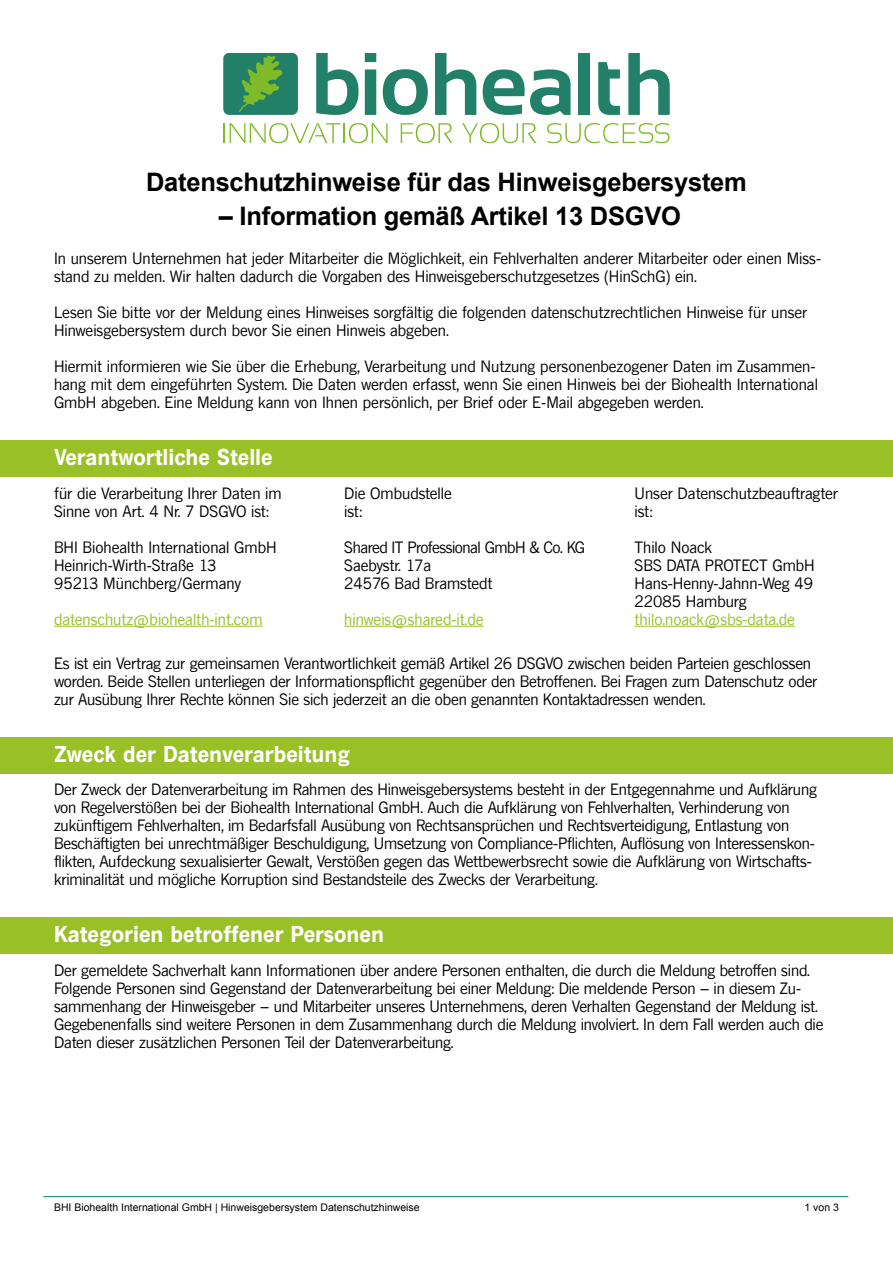
<style>
.page{position:relative;width:893px;height:1263px;background:#fff}
.page>*{position:absolute;margin:0;border:0;box-sizing:border-box;transform-origin:0 0}
.t1{font:700 25.5px "Arial";letter-spacing:-.01em;color:#000}
.t2{font:700 21px "News Gothic SB";color:#fff}
.t3{font:15px/18px "News Gothic SB";letter-spacing:-.01em;color:#000}
.t4{font:15px "News Gothic SB";color:#9ac027}
.t5{font:15px/18px "News Gothic SB";letter-spacing:-.03em;color:#000}
.t6{font:10.5px "Arial";color:#000}
</style>
<div class="page">
<div style="left:223px;top:53px;width:75px;height:62px;background:#218067;border-radius:6px"></div>
<svg style="left:239px;top:55px;width:44px;height:57px"></svg>
<svg style="left:316px;top:53px;width:43px;height:62px"></svg>
<svg style="left:365px;top:53px;width:11px;height:62px"></svg>
<svg style="left:383px;top:69px;width:45px;height:46px"></svg>
<svg style="left:435px;top:53px;width:41px;height:62px"></svg>
<svg style="left:483px;top:69px;width:88px;height:46px"></svg>
<div style="left:579px;top:53px;width:11px;height:62px;background:#218067"></div>
<svg style="left:598px;top:62px;width:22px;height:53px"></svg>
<svg style="left:628px;top:53px;width:42px;height:62px"></svg>
<hr style="left:223px;top:123px;width:2px;height:20px;background:#7fba27">
<svg style="left:230px;top:123px;width:110px;height:20px"></svg>
<hr style="left:343px;top:123px;width:2px;height:20px;background:#7fba27">
<svg style="left:349px;top:123px;width:39px;height:20px"></svg>
<svg style="left:401px;top:123px;width:51px;height:20px"></svg>
<svg style="left:462px;top:123px;width:74px;height:20px"></svg>
<svg style="left:547px;top:123px;width:122px;height:20px"></svg>
<hr style="left:43px;top:1196px;width:805px;height:1px;background:#008165">
<div style="left:0;top:440px;width:893px;height:37px;background:#9ac027"></div>
<div style="left:0;top:737px;width:893px;height:36px;background:#9ac027"></div>
<div style="left:0;top:917px;width:893px;height:37px;background:#9ac027"></div>
<hr style="left:54px;top:626px;width:209px;height:1px;background:#9ac027">
<hr style="left:344px;top:626px;width:140px;height:1px;background:#9ac027">
<hr style="left:635px;top:626px;width:160px;height:1px;background:#9ac027">
<h1 class="t1" style="left:146px;top:165px;width:602px">Datenschutzhinweise für das Hinweisgebersystem</h1>
<h1 class="t1" style="left:219px;top:199px;width:464px">– Information gemäß Artikel 13 DSGVO</h1>
<p class="t3" style="left:54px;top:249px;width:769px">In unserem Unternehmen hat jeder Mitarbeiter die Möglichkeit, ein Fehlverhalten anderer Mitarbeiter oder einen Miss&shy;stand zu melden. Wir halten dadurch die Vorgaben des Hinweisgeberschutzgesetzes (HinSchG) ein.</p>
<p class="t3" style="left:54px;top:303px;width:755px">Lesen Sie bitte vor der Meldung eines Hinweises sorgfältig die folgenden datenschutzrechtlichen Hinweise für unser<br>Hinweisgebersystem durch bevor Sie einen Hinweis abgeben.</p>
<p class="t3" style="left:54px;top:357px;width:765px">Hiermit informieren wie Sie über die Erhebung, Verarbeitung und Nutzung personenbezogener Daten im Zusammen&shy;hang mit dem eingeführten System. Die Daten werden erfasst, wenn Sie einen Hinweis bei der Biohealth International<br>GmbH abgeben. Eine Meldung kann von Ihnen persönlich, per Brief oder E-Mail abgegeben werden.</p>
<h2 class="t2" style="left:54px;top:443px;width:220px">Verantwortliche Stelle</h2>
<p class="t3" style="left:54px;top:483px;width:229px">für die Verarbeitung Ihrer Daten im<br>Sinne von Art. 4 Nr. 7 DSGVO ist:</p>
<p class="t3" style="left:54px;top:537px;width:224px">BHI Biohealth International GmbH<br>Heinrich-Wirth-Straße 13<br>95213 Münchberg/Germany</p>
<p class="t4" style="left:54px;top:609px;width:210px">datenschutz@biohealth-int.com</p>
<p class="t3" style="left:344px;top:483px;width:109px">Die Ombudstelle ist:</p>
<p class="t5" style="left:344px;top:537px;width:242px">Shared IT Professional GmbH &amp; Co. KG<br>Saebystr. 17a<br>24576 Bad Bramstedt</p>
<p class="t4" style="left:344px;top:609px;width:141px">hinweis@shared-it.de</p>
<p class="t3" style="left:635px;top:483px;width:205px">Unser Datenschutzbeauftragter ist:</p>
<p class="t3" style="left:635px;top:537px;width:182px">Thilo Noack<br>SBS DATA PROTECT GmbH<br>Hans-Henny-Jahnn-Weg 49<br>22085 Hamburg</p>
<p class="t4" style="left:635px;top:609px;width:162px">thilo.noack@sbs-data.de</p>
<p class="t3" style="left:54px;top:654px;width:765px">Es ist ein Vertrag zur gemeinsamen Verantwortlichkeit gemäß Artikel 26 DSGVO zwischen beiden Parteien geschlossen worden. Beide Stellen unterliegen der Informationspflicht gegenüber den Betroffenen. Bei Fragen zum Datenschutz oder zur Ausübung Ihrer Rechte können Sie sich jederzeit an die oben genannten Kontaktadressen wenden.</p>
<h2 class="t2" style="left:54px;top:740px;width:298px">Zweck der Datenverarbeitung</h2>
<p class="t3" style="left:54px;top:780px;width:764px">Der Zweck der Datenverarbeitung im Rahmen des Hinweisgebersystems besteht in der Entgegennahme und Aufklärung von Regelverstößen bei der Biohealth International GmbH. Auch die Aufklärung von Fehlverhalten, Verhinderung von zukünftigem Fehlverhalten, im Bedarfsfall Ausübung von Rechtsansprüchen und Rechtsverteidigung, Entlastung von Beschäftigten bei unrechtmäßiger Beschuldigung, Umsetzung von Compliance-Pflichten, Auflösung von Interessenskon&shy;flikten, Aufdeckung sexualisierter Gewalt, Verstößen gegen das Wettbewerbsrecht sowie die Aufklärung von Wirtschafts&shy;kriminalität und mögliche Korruption sind Bestandsteile des Zwecks der Verarbeitung.</p>
<h2 class="t2" style="left:54px;top:920px;width:331px">Kategorien betroffener Personen</h2>
<p class="t3" style="left:54px;top:961px;width:771px">Der gemeldete Sachverhalt kann Informationen über andere Personen enthalten, die durch die Meldung betroffen sind.<br>Folgende Personen sind Gegenstand der Datenverarbeitung bei einer Meldung: Die meldende Person – in diesem Zu&shy;sammenhang der Hinweisgeber – und Mitarbeiter unseres Unternehmens, deren Verhalten Gegenstand der Meldung ist.<br>Gegebenenfalls sind weitere Personen in dem Zusammenhang durch die Meldung involviert. In dem Fall werden auch die Daten dieser zusätzlichen Personen Teil der Datenverarbeitung.</p>
<p class="t6" style="left:54px;top:1200px;width:367px">BHI Biohealth International GmbH | Hinweisgebersystem Datenschutzhinweise</p>
<p class="t6" style="left:804px;top:1200px;width:36px">1 von 3</p>
</div>
